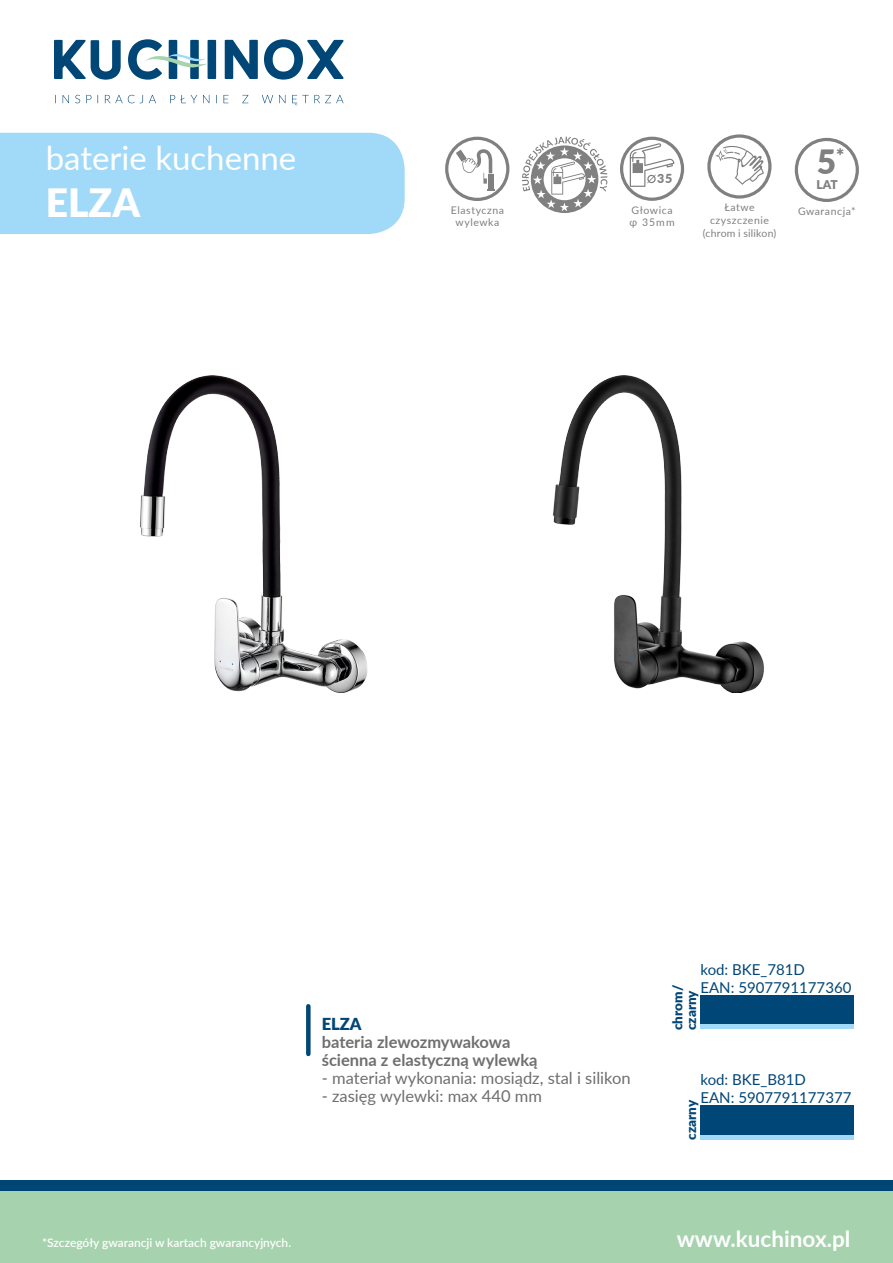
<style>
.page{position:relative;width:893px;height:1263px;background:#fff}
.page>*{position:absolute;margin:0;border:0;box-sizing:border-box;transform-origin:0 0}
.t1{font:900 39px "Lato";color:#fff}
.t2{font:900 33.45px "Lato";color:#808080}
.t3{font:33px "Lato";color:#fff}
.t4{font:700 22.5px "Lato";color:#fff}
.t5{font:16.5px "Lato";color:#6f6f6e}
.t6{font:700 16.5px/18px "Lato";color:#6f6f6e}
.t7{font:900 16.5px "Lato";color:#004676}
.t8{font:15px/18px "Lato";color:#004676}
.t9{font:900 13.5px/13.5px "Lato";color:#004676}
.t10{font:900 12.45px "Lato";color:#808080}
.t11{font:600 12px "Lato";color:#fff}
.t12{font:900 12px "Lato";color:#808080}
.t13{font:10.5px/12.6px "Lato";letter-spacing:.055em;color:#808080}
</style>
<div class="page">
<svg style="left:54px;top:39px;width:290px;height:41px"></svg>
<svg style="left:55px;top:95px;width:289px;height:10px"></svg>
<div style="left:0;top:133px;width:405px;height:101px;background:#a1daf8"></div>
<img style="left:140px;top:376px;width:228px;height:316px">
<img style="left:553px;top:376px;width:211px;height:316px">
<div style="left:306px;top:1006px;width:5px;height:48px;background:#004676"></div>
<div style="left:700px;top:1105px;width:154px;height:30px;background:#004676"></div>
<hr style="left:700px;top:1135px;width:154px;height:4px;background:#a1daf8">
<div style="left:700px;top:995px;width:154px;height:29px;background:#004676"></div>
<div style="left:700px;top:1024px;width:154px;height:5px;background:#a1daf8"></div>
<svg style="left:620px;top:137px;width:64px;height:64px"></svg>
<svg style="left:795px;top:138px;width:64px;height:64px"></svg>
<svg style="left:522px;top:137px;width:85px;height:76px"></svg>
<svg style="left:445px;top:137px;width:64px;height:64px"></svg>
<svg style="left:707px;top:134px;width:64px;height:65px"></svg>
<div style="left:0;top:1180px;width:892px;height:83px;background:#a6d2ae"></div>
<div style="left:0;top:1180px;width:892px;height:10px;background:#004675"></div>
<h3 class="t3" style="left:46px;top:134px;width:252px">baterie kuchenne</h3>
<h1 class="t1" style="left:46px;top:173px;width:96px">ELZA</h1>
<h2 class="t2" style="left:817px;top:137px;width:29px">5<sup>*</sup></h2>
<p class="t12" style="left:816px;top:176px;width:23px">LAT</p>
<p class="t10" style="left:657px;top:169px;width:17px">35</p>
<p class="t13" style="left:629px;top:203px;width:47px">Głowica φ 35mm</p>
<p class="t13" style="left:703px;top:201px;width:75px;text-align:center">Łatwe czyszczenie (chrom i silikon)</p>
<p class="t13" style="left:451px;top:203px;width:55px">Elastyczna</p>
<p class="t13" style="left:798px;top:204px;width:59px">Gwarancja*</p>
<p class="t13" style="left:456px;top:216px;width:45px">wylewka</p>
<h3 class="t7" style="left:322px;top:1012px;width:41px">ELZA</h3>
<h3 class="t6" style="left:322px;top:1032px;width:217px">bateria zlewozmywakowa ścienna z elastyczną wylewką</h3>
<h3 class="t5" style="left:322px;top:1066px;width:310px">- materiał wykonania: mosiądz, stal i silikon</h3>
<h3 class="t5" style="left:322px;top:1084px;width:222px">- zasięg wylewki: max 440 mm</h3>
<h3 class="t8" style="left:700px;top:959px;width:152px">kod: BKE_781D<br>EAN: 5907791177360</h3>
<p class="t9" style="left:670px;top:1030px;width:47px;rotate:-90deg">chrom/ czarny</p>
<h3 class="t8" style="left:700px;top:1070px;width:152px">kod: BKE_B81D<br>EAN: 5907791177377</h3>
<p class="t9" style="left:684px;top:1140px;width:41px;rotate:-90deg">czarny</p>
<p class="t11" style="left:42px;top:1234px;width:250px">*Szczegóły gwarancji w kartach gwarancyjnych.</p>
<h3 class="t4" style="left:677px;top:1222px;width:175px">www.kuchinox.pl</h3>
</div>
